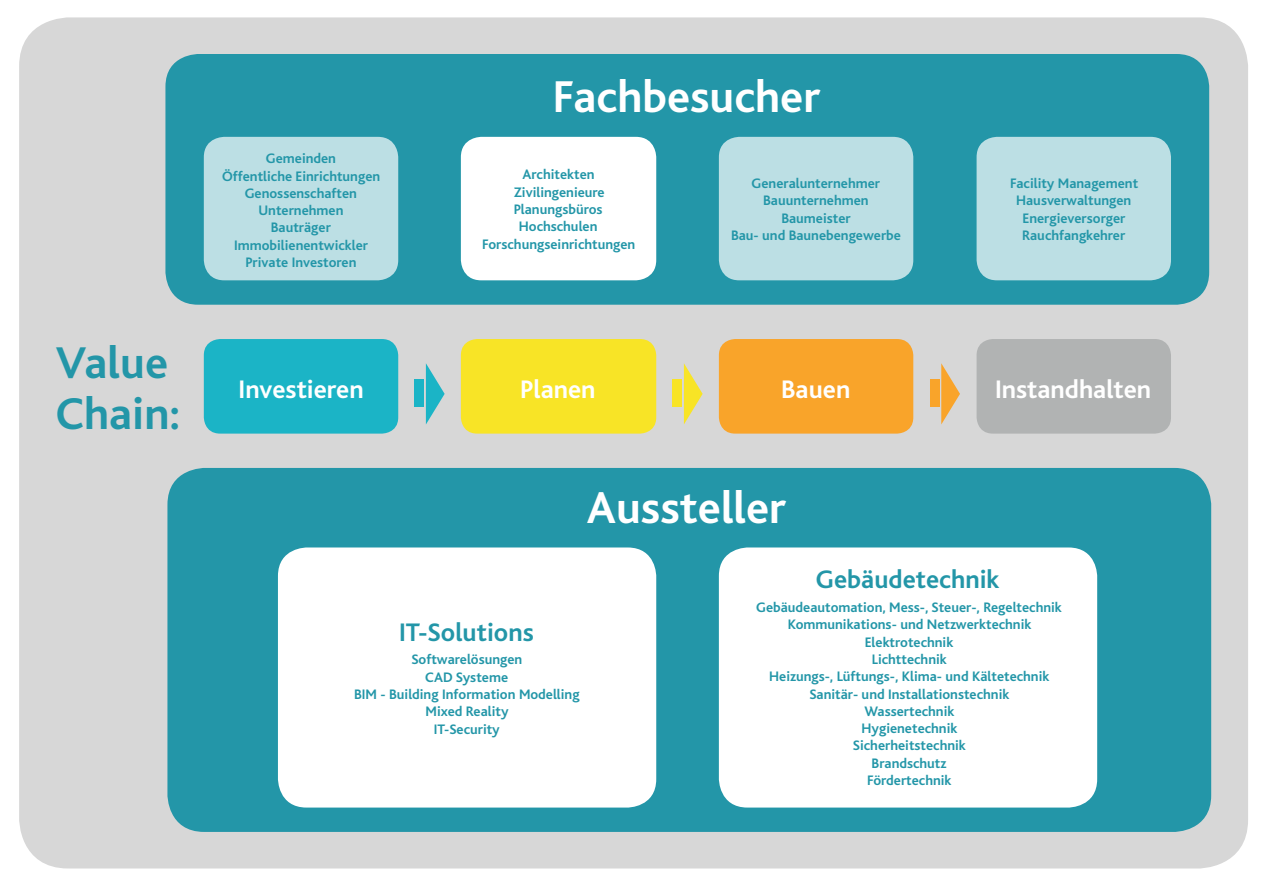
<style>
.page{position:relative;width:1263px;height:893px;background:#fff}
.page>*{position:absolute;margin:0;border:0;box-sizing:border-box;transform-origin:0 0}
.t1{font:700 46.65px "Bliss";color:#fff}
.t2{font:700 46.65px/51px "Bliss";color:#2396a8}
.t3{font:700 26.55px "Bliss";color:#fff}
.t4{font:700 26.55px "Bliss";color:#2396a8}
.t5{font:700 14.4px/17.2px "Bliss";color:#2396a8;text-align:center}
</style>
<div class="page">
<div style="left:19px;top:17px;width:1229px;height:851px;background:#d7d7d7;border-radius:49px"></div>
<div style="left:167px;top:468px;width:1044px;height:364px;background:#2396a8;border-radius:37px"></div>
<div style="left:165px;top:54px;width:1044px;height:251px;background:#2396a8;border-radius:33px"></div>
<div style="left:204px;top:137px;width:194px;height:143px;background:#bcdfe4;border-radius:20px"></div>
<div style="left:461px;top:137px;width:195px;height:143px;background:#fff;border-radius:20px"></div>
<div style="left:719px;top:137px;width:194px;height:143px;background:#bcdfe4;border-radius:20px"></div>
<div style="left:976px;top:137px;width:195px;height:143px;background:#bcdfe4;border-radius:20px"></div>
<div style="left:204px;top:339px;width:194px;height:95px;background:#1bb4c6;border-radius:16px"></div>
<div style="left:461px;top:339px;width:195px;height:95px;background:#f8e426;border-radius:16px"></div>
<div style="left:719px;top:339px;width:194px;height:95px;background:#f9a42a;border-radius:16px"></div>
<div style="left:976px;top:339px;width:195px;height:95px;background:#b1b3b3;border-radius:16px"></div>
<div style="left:278px;top:547px;width:378px;height:260px;background:#fff;border-radius:29px"></div>
<div style="left:719px;top:547px;width:378px;height:260px;background:#fff;border-radius:29px"></div>
<div style="left:414px;top:379px;width:10px;height:28px;background:#1bb4c6"></div>
<svg style="left:426px;top:363px;width:19px;height:61px"></svg>
<div style="left:672px;top:379px;width:10px;height:28px;background:#f8e426"></div>
<svg style="left:684px;top:363px;width:19px;height:61px"></svg>
<div style="left:930px;top:379px;width:10px;height:28px;background:#f9a42a"></div>
<svg style="left:941px;top:363px;width:19px;height:61px"></svg>
<h1 class="t2" style="left:56px;top:338px;width:126px">Value<br>Chain:</h1>
<p class="t5" style="left:222px;top:150px;width:160px">Gemeinden<br>Öffentliche Einrichtungen<br>Genossenschaften<br>Unternehmen<br>Bauträger<br>Immobilienentwickler<br>Private Investoren</p>
<h1 class="t1" style="left:553px;top:73px;width:269px">Fachbesucher</h1>
<p class="t5" style="left:482px;top:166px;width:155px">Architekten<br>Zivilingenieure<br>Planungsbüros<br>Hochschulen<br>Forschungseinrichtungen</p>
<p class="t5" style="left:731px;top:175px;width:172px">Generalunternehmer<br>Bauunternehmen<br>Baumeister<br>Bau- und Baunebengewerbe</p>
<p class="t5" style="left:1010px;top:175px;width:130px">Facility Management<br>Hausverwaltungen<br>Energieversorger<br>Rauchfangkehrer</p>
<h2 class="t3" style="left:239px;top:376px;width:127px">Investieren</h2>
<h2 class="t3" style="left:520px;top:376px;width:77px">Planen</h2>
<h2 class="t3" style="left:781px;top:376px;width:71px">Bauen</h2>
<h2 class="t3" style="left:995px;top:376px;width:158px">Instandhalten</h2>
<h1 class="t1" style="left:587px;top:484px;width:201px">Aussteller</h1>
<h2 class="t4" style="left:816px;top:566px;width:185px">Gebäudetechnik</h2>
<h2 class="t4" style="left:399px;top:619px;width:136px">IT-Solutions</h2>
<p class="t5" style="left:354px;top:651px;width:227px">Softwarelösungen<br>CAD Systeme<br>BIM - Building Information Modelling<br>Mixed Reality<br>IT-Security</p>
<p class="t5" style="left:756px;top:599px;width:307px">Gebäudeautomation, Mess-, Steuer-, Regeltechnik<br>Kommunikations- und Netzwerktechnik<br>Elektrotechnik<br>Lichttechnik<br>Heizungs-, Lüftungs-, Klima- und Kältetechnik<br>Sanitär- und Installationstechnik<br>Wassertechnik<br>Hygienetechnik<br>Sicherheitstechnik<br>Brandschutz<br>Fördertechnik</p>
</div>
